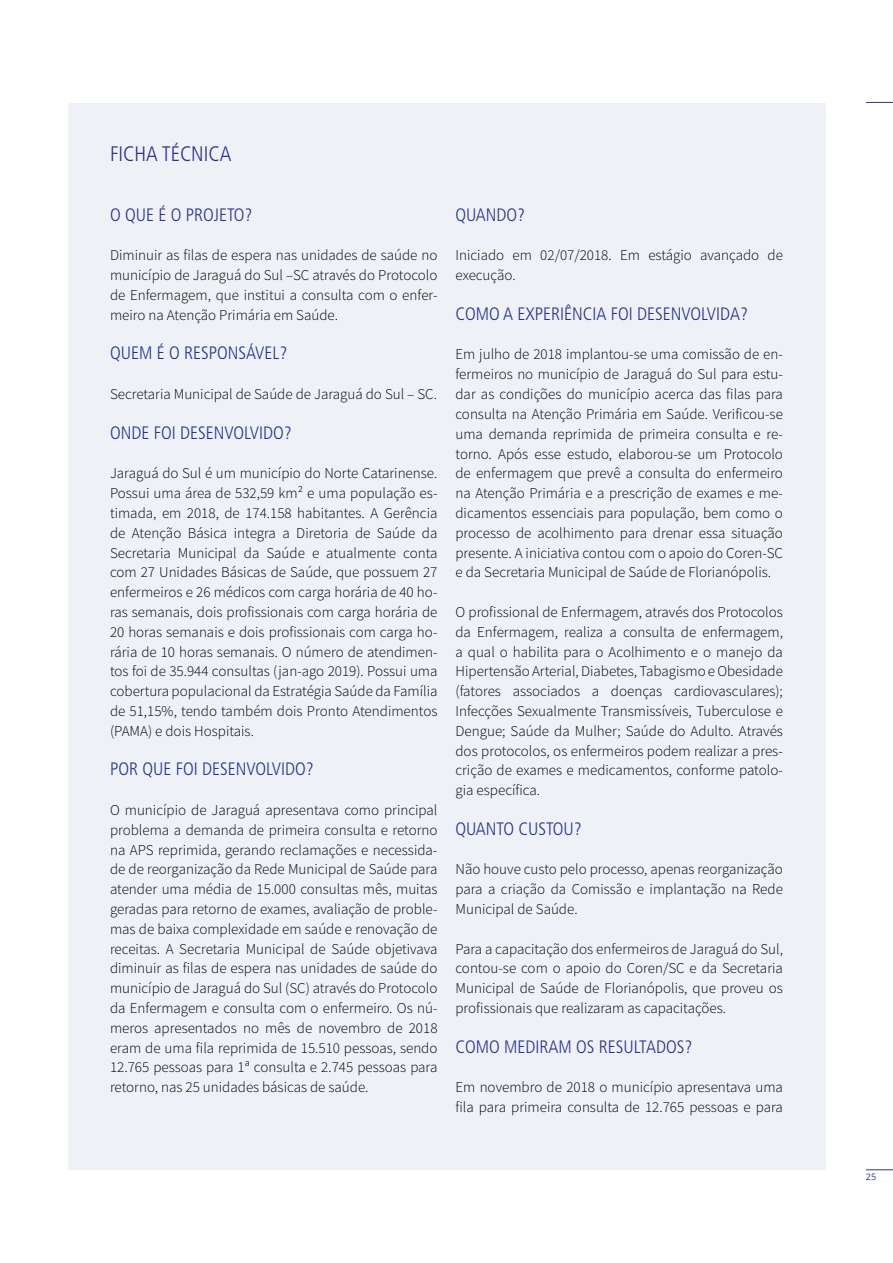
<style>
.page{position:relative;width:893px;height:1263px;background:#fff}
.page>*{position:absolute;margin:0;border:0;box-sizing:border-box;transform-origin:0 0}
.t1{font:300 condensed 21px "Frutiger LT Std";color:#28348b}
.t2{font:300 condensed 18px "Frutiger LT Std";color:#28348b}
.t3{font:300 15px/19.8px "Source Sans Pro";color:#000;text-align:justify}
.t4{font:9px "Open Sans";color:#28348b}
</style>
<div class="page">
<div style="left:68px;top:103px;width:757px;height:1066px;background:#eef2f7"></div>
<svg style="left:866px;top:102px;width:27px;height:1px"></svg>
<svg style="left:866px;top:1169px;width:27px;height:1px"></svg>
<h1 class="t1" style="left:110px;top:142px;width:123px">FICHA TÉCNICA</h1>
<p class="t2" style="left:110px;top:204px;width:144px">O QUE É O PROJETO?</p>
<p class="t3" style="left:110px;top:246px;width:329px">Diminuir as filas de espera nas unidades de saúde no município de Jaraguá do Sul –SC através do Protocolo de Enfermagem, que institui a consulta com o enfer&shy;meiro na Atenção Primária em Saúde.</p>
<p class="t2" style="left:110px;top:343px;width:179px">QUEM É O RESPONSÁVEL?</p>
<p class="t3" style="left:110px;top:384px;width:329px">Secretaria Municipal de Saúde de Jaraguá do Sul – SC.</p>
<p class="t2" style="left:110px;top:422px;width:183px">ONDE FOI DESENVOLVIDO?</p>
<p class="t3" style="left:110px;top:463px;width:329px">Jaraguá do Sul é um município do Norte Catarinense.<br>Possui uma área de 532,59 km² e uma população es&shy;timada, em 2018, de 174.158 habitantes. A Gerência de Atenção Básica integra a Diretoria de Saúde da Secretaria Municipal da Saúde e atualmente conta com 27 Unidades Básicas de Saúde, que possuem 27 enfermeiros e 26 médicos com carga horária de 40 ho&shy;ras semanais, dois profissionais com carga horária de 20 horas semanais e dois profissionais com carga ho&shy;rária de 10 horas semanais. O número de atendimen&shy;tos foi de 35.944 consultas (jan-ago 2019). Possui uma cobertura populacional da Estratégia Saúde da Família de 51,15%, tendo também dois Pronto Atendimentos (PAMA) e dois Hospitais.</p>
<p class="t2" style="left:110px;top:759px;width:205px">POR QUE FOI DESENVOLVIDO?</p>
<p class="t3" style="left:110px;top:800px;width:329px">O município de Jaraguá apresentava como principal problema a demanda de primeira consulta e retorno na APS reprimida, gerando reclamações e necessida&shy;de de reorganização da Rede Municipal de Saúde para atender uma média de 15.000 consultas mês, muitas geradas para retorno de exames, avaliação de proble&shy;mas de baixa complexidade em saúde e renovação de receitas. A Secretaria Municipal de Saúde objetivava diminuir as filas de espera nas unidades de saúde do município de Jaraguá do Sul (SC) através do Protocolo da Enfermagem e consulta com o enfermeiro. Os nú&shy;meros apresentados no mês de novembro de 2018 eram de uma fila reprimida de 15.510 pessoas, sendo 12.765 pessoas para 1ª consulta e 2.745 pessoas para retorno, nas 25 unidades básicas de saúde.</p>
<p class="t2" style="left:455px;top:204px;width:71px">QUANDO?</p>
<p class="t3" style="left:455px;top:246px;width:329px">Iniciado em 02/07/2018. Em estágio avançado de execução.</p>
<p class="t2" style="left:455px;top:303px;width:294px">COMO A EXPERIÊNCIA FOI DESENVOLVIDA?</p>
<p class="t3" style="left:455px;top:345px;width:329px">Em julho de 2018 implantou-se uma comissão de en&shy;fermeiros no município de Jaraguá do Sul para estu&shy;dar as condições do município acerca das filas para consulta na Atenção Primária em Saúde. Verificou-se uma demanda reprimida de primeira consulta e re&shy;torno. Após esse estudo, elaborou-se um Protocolo de enfermagem que prevê a consulta do enfermeiro na Atenção Primária e a prescrição de exames e me&shy;dicamentos essenciais para população, bem como o processo de acolhimento para drenar essa situação presente. A iniciativa contou com o apoio do Coren-SC e da Secretaria Municipal de Saúde de Florianópolis.</p>
<p class="t3" style="left:455px;top:602px;width:329px">O profissional de Enfermagem, através dos Protocolos da Enfermagem, realiza a consulta de enfermagem, a qual o habilita para o Acolhimento e o manejo da Hipertensão Arterial, Diabetes, Tabagismo e Obesidade (fatores associados a doenças cardiovasculares); Infecções Sexualmente Transmissíveis, Tuberculose e Dengue; Saúde da Mulher; Saúde do Adulto. Através dos protocolos, os enfermeiros podem realizar a pres&shy;crição de exames e medicamentos, conforme patolo&shy;gia específica.</p>
<p class="t2" style="left:455px;top:818px;width:128px">QUANTO CUSTOU?</p>
<p class="t3" style="left:455px;top:859px;width:329px">Não houve custo pelo processo, apenas reorganização para a criação da Comissão e implantação na Rede Municipal de Saúde.</p>
<p class="t3" style="left:455px;top:939px;width:329px">Para a capacitação dos enfermeiros de Jaraguá do Sul, contou-se com o apoio do Coren/SC e da Secretaria Municipal de Saúde de Florianópolis, que proveu os profissionais que realizaram as capacitações.</p>
<p class="t2" style="left:455px;top:1036px;width:238px">COMO MEDIRAM OS RESULTADOS?</p>
<p class="t3" style="left:455px;top:1077px;width:329px">Em novembro de 2018 o município apresentava uma fila para primeira consulta de 12.765 pessoas e para</p>
<p class="t4" style="left:866px;top:1171px;width:12px">25</p>
</div>
